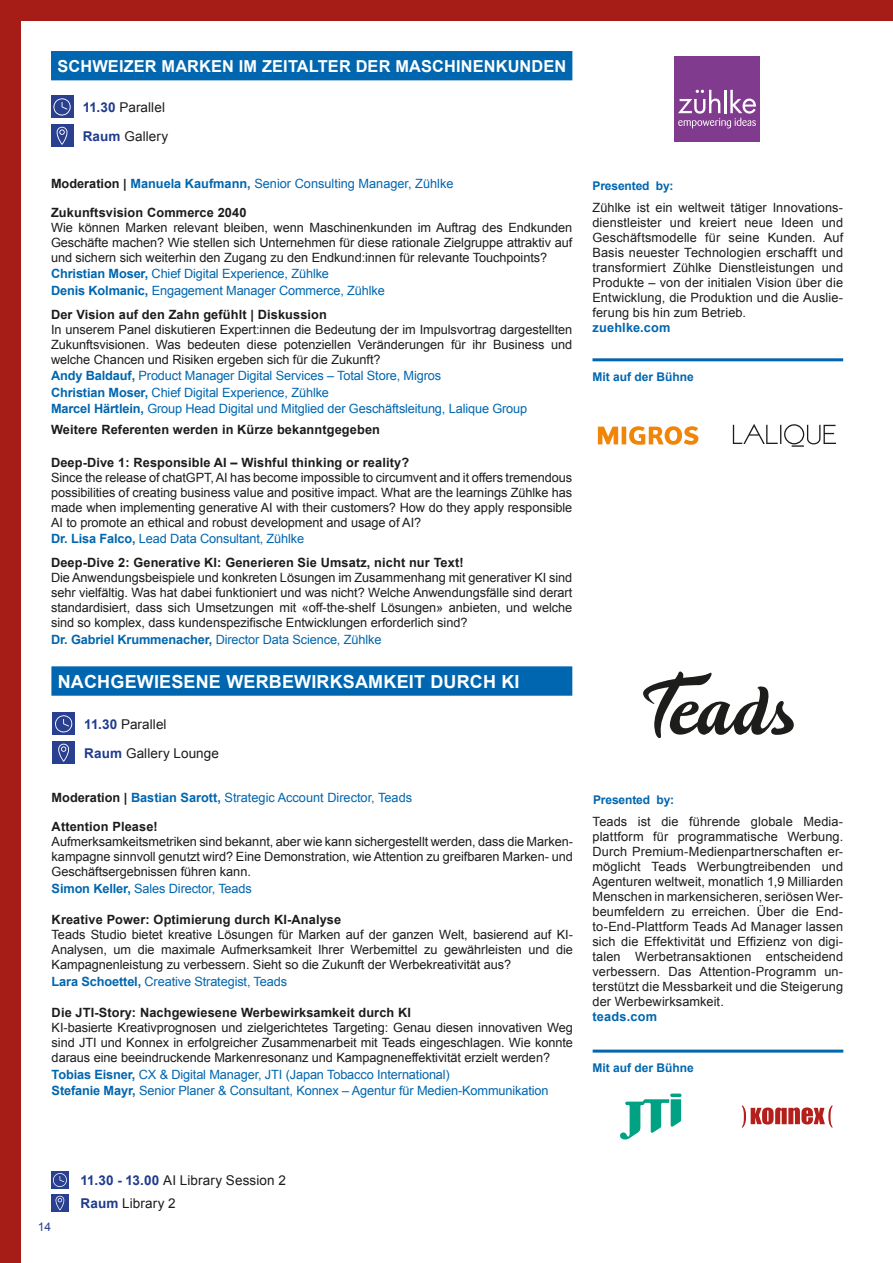
<style>
.page{position:relative;width:893px;height:1263px;background:#a61d18}
.page>*{position:absolute;margin:0;border:0;box-sizing:border-box;transform-origin:0 0}
.t1{font:700 18px "Arial";letter-spacing:.01em;color:#fff}
.t2{font:700 16.5px "Arial";letter-spacing:.01em;color:#fff}
.t3{font:13.5px/28.8px "Arial";letter-spacing:.01em;color:#1c1c1c}
.t4{font:12.75px/15px "Arial";letter-spacing:-.005em;color:#1c1c1c;text-align:justify}
.t5{font:12.75px/16.5px "Arial";letter-spacing:-.01em;color:#0066af}
.t6{font:700 12.75px/24px "Arial";letter-spacing:.01em;color:#1c1c1c}
.t7{font:700 12.75px "Arial";letter-spacing:.015em;color:#0066af}
.t8{font:700 12px "Arial";color:#0066af}
.t9{font:12px "Arial";color:#293f90}
.s1{font-weight:700;color:#203b8e}
.s2{font-weight:700;color:#1c1c1c}
.s3{font-weight:700}
.s4{color:#0066af}
.s5{font-weight:400;color:#0066af}
</style>
<div class="page">
<div style="left:21px;top:21px;width:872px;height:1242px;background:#fff"></div>
<svg style="left:643px;top:671px;width:151px;height:67px"></svg>
<hr style="left:593px;top:1049px;width:250px;height:3px;background:#0066af">
<div style="left:51px;top:666px;width:521px;height:30px;background:#0066af"></div>
<div style="left:51px;top:51px;width:521px;height:29px;background:#0066af"></div>
<svg style="left:742px;top:1105px;width:91px;height:23px"></svg>
<div style="left:674px;top:56px;width:86px;height:86px;background:#813b8e"></div>
<svg style="left:678px;top:90px;width:78px;height:38px"></svg>
<hr style="left:592px;top:358px;width:251px;height:3px;background:#0066af">
<svg style="left:670px;top:1093px;width:11px;height:4px"></svg>
<svg style="left:620px;top:1099px;width:61px;height:41px"></svg>
<svg style="left:51px;top:96px;width:22px;height:22px"></svg>
<div style="left:51px;top:125px;width:22px;height:22px;background:#293f90"></div>
<svg style="left:57px;top:127px;width:10px;height:18px"></svg>
<svg style="left:53px;top:713px;width:22px;height:22px"></svg>
<div style="left:53px;top:742px;width:22px;height:22px;background:#293f90"></div>
<svg style="left:58px;top:744px;width:11px;height:18px"></svg>
<div style="left:51px;top:1194px;width:18px;height:18px;background:#293f90"></div>
<svg style="left:56px;top:1196px;width:8px;height:14px"></svg>
<svg style="left:733px;top:424px;width:103px;height:23px"></svg>
<svg style="left:598px;top:426px;width:100px;height:19px"></svg>
<svg style="left:51px;top:1171px;width:18px;height:18px"></svg>
<p class="t2" style="left:57px;top:55px;width:510px">SCHWEIZER MARKEN IM ZEITALTER DER MASCHINENKUNDEN</p>
<p class="t3" style="left:83px;top:93px;width:87px"><span class="s1">11.30</span> Parallel<br><span class="s1">Raum</span> Gallery</p>
<p class="t5" style="left:51px;top:175px;width:404px"><span class="s2">Moderation |</span> <span class="s3">Manuela Kaufmann,</span> Senior Consulting Manager, Zühlke</p>
<p class="t6" style="left:51px;top:201px;width:197px">Zukunftsvision Commerce 2040</p>
<p class="t4" style="left:51px;top:220px;width:523px">Wie können Marken relevant bleiben, wenn Maschinenkunden im Auftrag des Endkunden Geschäfte machen? Wie stellen sich Unternehmen für diese rationale Zielgruppe attraktiv auf und sichern sich weiterhin den Zugang zu den Endkund:innen für relevante Touchpoints?</p>
<p class="t5" style="left:51px;top:266px;width:335px"><span class="s3">Christian Moser,</span> Chief Digital Experience, Zühlke<br><span class="s3">Denis Kolmanic,</span> Engagement Manager Commerce, Zühlke</p>
<p class="t6" style="left:51px;top:303px;width:277px">Der Vision auf den Zahn gefühlt | Diskussion</p>
<p class="t4" style="left:51px;top:322px;width:523px">In unserem Panel diskutieren Expert:innen die Bedeutung der im Impulsvortrag dargestellten Zukunftsvisionen. Was bedeuten diese potenziellen Veränderungen für ihr Business und welche Chancen und Risiken ergeben sich für die Zukunft?</p>
<p class="t5" style="left:51px;top:368px;width:478px"><span class="s3">Andy Baldauf,</span> Product Manager Digital Services – Total Store, Migros<br><span class="s3">Christian Moser,</span> Chief Digital Experience, Zühlke<br><span class="s3">Marcel Härtlein,</span> Group Head Digital und Mitglied der Geschäftsleitung, Lalique Group</p>
<p class="t6" style="left:51px;top:418px;width:330px">Weitere Referenten werden in Kürze bekanntgegeben</p>
<p class="t6" style="left:51px;top:451px;width:360px">Deep-Dive 1: Responsible AI – Wishful thinking or reality?</p>
<p class="t4" style="left:51px;top:470px;width:523px">Since the release of chatGPT, AI has become impossible to circumvent and it offers tremendous possibilities of creating business value and positive impact. What are the learnings Zühlke has made when implementing generative AI with their customers? How do they apply responsible AI to promote an ethical and robust development and usage of AI?</p>
<p class="t6" style="left:51px;top:527px;width:414px"><span class="s4">Dr. Lisa Falco,</span> <span class="s5">Lead Data Consultant, Zühlke<br></span>Deep-Dive 2: Generative KI: Generieren Sie Umsatz, nicht nur Text!</p>
<p class="t4" style="left:51px;top:570px;width:523px">Die Anwendungsbeispiele und konkreten Lösungen im Zusammenhang mit generativer KI sind sehr vielfältig. Was hat dabei funktioniert und was nicht? Welche Anwendungsfälle sind derart standardisiert, dass sich Umsetzungen mit «off-the-shelf Lösungen» anbieten, und welche sind so komplex, dass kundenspezifische Entwicklungen erforderlich sind?</p>
<p class="t5" style="left:51px;top:631px;width:332px"><span class="s3">Dr. Gabriel Krummenacher,</span> Director Data Science, Zühlke</p>
<h1 class="t1" style="left:58px;top:669px;width:463px">NACHGEWIESENE WERBEWIRKSAMKEIT DURCH KI</h1>
<p class="t3" style="left:84px;top:710px;width:136px"><span class="s1">11.30</span> Parallel<br><span class="s1">Raum</span> Gallery Lounge</p>
<p class="t5" style="left:52px;top:790px;width:362px"><span class="s2">Moderation |</span> <span class="s3">Bastian Sarott,</span> Strategic Account Director, Teads</p>
<p class="t6" style="left:52px;top:815px;width:108px">Attention Please!</p>
<p class="t4" style="left:52px;top:834px;width:523px">Aufmerksamkeitsmetriken sind bekannt, aber wie kann sichergestellt werden, dass die Marken&shy;kampagne sinnvoll genutzt wird? Eine Demonstration, wie Attention zu greifbaren Marken- und Geschäftsergebnissen führen kann.</p>
<p class="t5" style="left:52px;top:880px;width:202px"><span class="s3">Simon Keller,</span> Sales Director, Teads</p>
<p class="t6" style="left:52px;top:908px;width:291px">Kreative Power: Optimierung durch KI-Analyse</p>
<p class="t4" style="left:52px;top:927px;width:523px">Teads Studio bietet kreative Lösungen für Marken auf der ganzen Welt, basierend auf KI-Analysen, um die maximale Aufmerksamkeit Ihrer Werbemittel zu gewährleisten und die Kampagnenleistung zu verbessern. Sieht so die Zukunft der Werbekreativität aus?</p>
<p class="t5" style="left:52px;top:973px;width:237px"><span class="s3">Lara Schoettel,</span> Creative Strategist, Teads</p>
<p class="t6" style="left:52px;top:1001px;width:361px">Die JTI-Story: Nachgewiesene Werbewirksamkeit durch KI</p>
<p class="t4" style="left:52px;top:1020px;width:523px">KI-basierte Kreativprognosen und zielgerichtetes Targeting: Genau diesen innovativen Weg sind JTI und Konnex in erfolgreicher Zusammenarbeit mit Teads eingeschlagen. Wie konnte daraus eine beeindruckende Markenresonanz und Kampagneneffektivität erzielt werden?</p>
<p class="t5" style="left:52px;top:1066px;width:498px"><span class="s3">Tobias Eisner,</span> CX &amp; Digital Manager, JTI (Japan Tobacco International)<br><span class="s3">Stefanie Mayr,</span> Senior Planer &amp; Consultant, Konnex – Agentur für Medien-Kommunikation</p>
<p class="t8" style="left:592px;top:178px;width:83px">Presented by:</p>
<p class="t4" style="left:592px;top:200px;width:252px">Zühlke ist ein weltweit tätiger Innovations&shy;dienstleister und kreiert neue Ideen und Geschäftsmodelle für seine Kunden. Auf Basis neuester Technologien erschafft und transformiert Zühlke Dienstleistungen und Produkte – von der initialen Vision über die Entwicklung, die Produktion und die Auslie&shy;ferung bis hin zum Betrieb.</p>
<p class="t7" style="left:592px;top:319px;width:80px">zuehlke.com</p>
<p class="t8" style="left:592px;top:369px;width:103px">Mit auf der Bühne</p>
<p class="t8" style="left:593px;top:792px;width:83px">Presented by:</p>
<p class="t4" style="left:592px;top:814px;width:252px">Teads ist die führende globale Media&shy;plattform für programmatische Werbung.<br>Durch Premium-Medienpartnerschaften er&shy;möglicht Teads Werbungtreibenden und Agenturen weltweit, monatlich 1,9 Milliarden Menschen in markensicheren, seriösen Wer&shy;beumfeldern zu erreichen. Über die End&shy;to-End-Plattform Teads Ad Manager lassen sich die Effektivität und Effizienz von digi&shy;talen Werbetransaktionen entscheidend verbessern. Das Attention-Programm un&shy;terstützt die Messbarkeit und die Steigerung der Werbewirksamkeit.</p>
<p class="t7" style="left:592px;top:1008px;width:66px">teads.com</p>
<p class="t8" style="left:593px;top:1060px;width:103px">Mit auf der Bühne</p>
<p class="t9" style="left:38px;top:1219px;width:15px">14</p>
<p class="t3" style="left:81px;top:1166px;width:207px"><span class="s1">11.30 - 13.00</span> AI Library Session 2</p>
<p class="t3" style="left:81px;top:1189px;width:97px"><span class="s1">Raum</span> Library 2</p>
</div>
